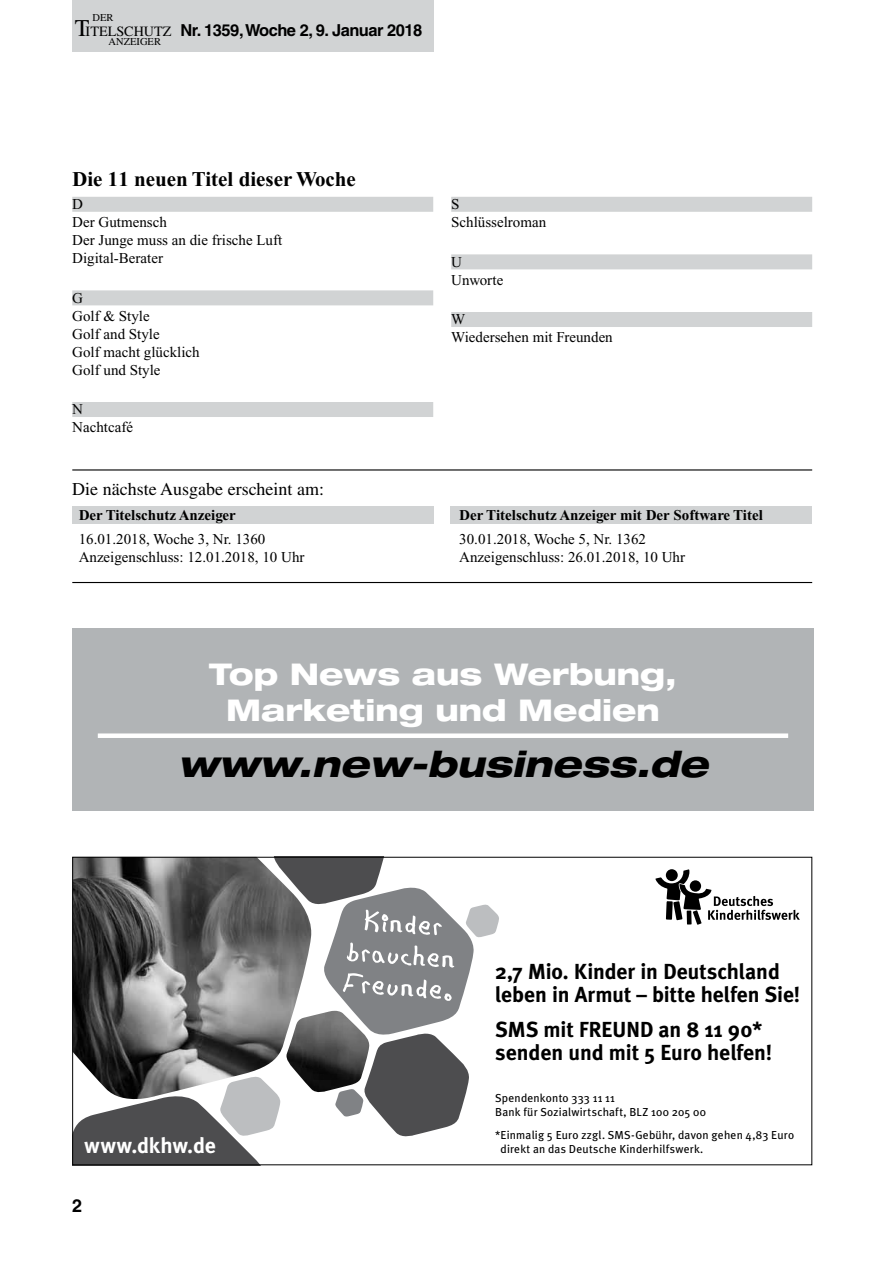
<style>
.page{position:relative;width:893px;height:1263px;background:#fff}
.page>*{position:absolute;margin:0;border:0;box-sizing:border-box;transform-origin:0 0}
.t1{font:italic 800 expanded 36px "Helvetica Neue";color:#000}
.t2{font:800 expanded 30px/36px "Helvetica Neue";color:#fff;text-align:center}
.t3{font:700 21.75px/23.2px "Meta Plus";letter-spacing:-.005em;color:#000}
.t4{font:700 21.75px/23.2px "Meta";color:#000}
.t5{font:700 21.75px "Meta";letter-spacing:.005em;color:#fff}
.t6{font:700 21px "Times New Roman";color:#000}
.t7{font:18px "Times";color:#000}
.t8{font:700 18px "Helvetica";color:#000}
.t9{font:700 16.5px "Helvetica";letter-spacing:-.03em;color:#000}
.t10{font:15px/18px "Times New Roman";color:#000}
.t11{font:700 15px "Times New Roman";color:#000}
.t12{font:14.25px "Times";color:#000}
.t13{font:11.55px/14px "Meta Plus";letter-spacing:.015em;color:#000}
.t14{font:10.5px "Times";color:#000}
.s1{font-size:24px}
</style>
<div class="page">
<div style="left:72px;top:0;width:362px;height:51px;background:#d1d3d4"></div>
<div style="left:451px;top:506px;width:361px;height:18px;background:#d1d3d4"></div>
<div style="left:72px;top:506px;width:362px;height:18px;background:#d1d3d4"></div>
<hr style="left:72px;top:469px;width:740px;height:1px;background:#000">
<hr style="left:72px;top:582px;width:740px;height:1px;background:#000">
<svg style="left:655px;top:869px;width:145px;height:56px"></svg>
<svg style="left:72px;top:857px;width:427px;height:309px"></svg>
<div style="left:72px;top:628px;width:742px;height:183px;background:#b1b4b6"></div>
<div style="left:98px;top:733px;width:690px;height:5px;background:#fff"></div>
<div style="left:72px;top:197px;width:361px;height:15px;background:#d1d3d4"></div>
<div style="left:72px;top:290px;width:361px;height:15px;background:#d1d3d4"></div>
<div style="left:72px;top:402px;width:361px;height:15px;background:#d1d3d4"></div>
<div style="left:451px;top:197px;width:361px;height:15px;background:#d1d3d4"></div>
<div style="left:451px;top:254px;width:361px;height:15px;background:#d1d3d4"></div>
<div style="left:451px;top:312px;width:361px;height:15px;background:#d1d3d4"></div>
<p class="t14" style="left:93px;top:12px;width:22px">DER</p>
<p class="t12" style="left:75px;top:23px;width:98px"><span class="s1">T</span>ITELSCHUTZ</p>
<p class="t14" style="left:109px;top:35px;width:54px">ANZEIGER</p>
<p class="t9" style="left:180px;top:20px;width:244px">Nr. 1359, Woche 2, 9. Januar 2018</p>
<h3 class="t6" style="left:72px;top:168px;width:285px">Die 11 neuen Titel dieser Woche</h3>
<p class="t10" style="left:72px;top:195px;width:211px">D<br>Der Gutmensch<br>Der Junge muss an die frische Luft<br>Digital-Berater</p>
<p class="t10" style="left:72px;top:289px;width:129px">G<br>Golf &amp; Style<br>Golf and Style<br>Golf macht glücklich<br>Golf und Style</p>
<p class="t10" style="left:72px;top:400px;width:62px">N<br>Nachtcafé</p>
<p class="t7" style="left:72px;top:479px;width:253px">Die nächste Ausgabe erscheint am:</p>
<p class="t10" style="left:451px;top:195px;width:96px">S<br>Schlüsselroman</p>
<p class="t10" style="left:451px;top:253px;width:54px">U<br>Unworte</p>
<p class="t10" style="left:451px;top:310px;width:163px">W<br>Wiedersehen mit Freunden</p>
<p class="t11" style="left:79px;top:506px;width:159px">Der Titelschutz Anzeiger</p>
<p class="t11" style="left:459px;top:506px;width:305px">Der Titelschutz Anzeiger mit Der Software Titel</p>
<p class="t10" style="left:79px;top:530px;width:188px">16.01.2018, Woche 3, Nr. 1360</p>
<p class="t10" style="left:459px;top:530px;width:188px">30.01.2018, Woche 5, Nr. 1362</p>
<p class="t10" style="left:79px;top:548px;width:227px">Anzeigenschluss: 12.01.2018, 10 Uhr</p>
<p class="t10" style="left:459px;top:548px;width:227px">Anzeigenschluss: 26.01.2018, 10 Uhr</p>
<h2 class="t2" style="left:209px;top:655px;width:469px">Top News aus Werbung,<br>Marketing und Medien</h2>
<h1 class="t1" style="left:178px;top:741px;width:532px">www.new-business.de</h1>
<h3 class="t3" style="left:495px;top:960px;width:307px">2,7 Mio. Kinder in Deutschland leben in Armut – bitte helfen Sie!</h3>
<h3 class="t4" style="left:495px;top:1018px;width:279px">SMS mit FREUND an 8 11 90* senden und mit 5 Euro helfen!</h3>
<p class="t13" style="left:495px;top:1091px;width:213px">Spendenkonto 333 11 11<br>Bank für Sozialwirtschaft, BLZ 100 205 00</p>
<p class="t13" style="left:495px;top:1127px;width:301px">*Einmalig 5 Euro zzgl. SMS-Gebühr, davon gehen 4,83 Euro</p>
<h3 class="t5" style="left:85px;top:1132px;width:133px">www.dkhw.de</h3>
<p class="t13" style="left:500px;top:1141px;width:204px">direkt an das Deutsche Kinderhilfswerk.</p>
<p class="t8" style="left:72px;top:1194px;width:12px">2</p>
</div>
